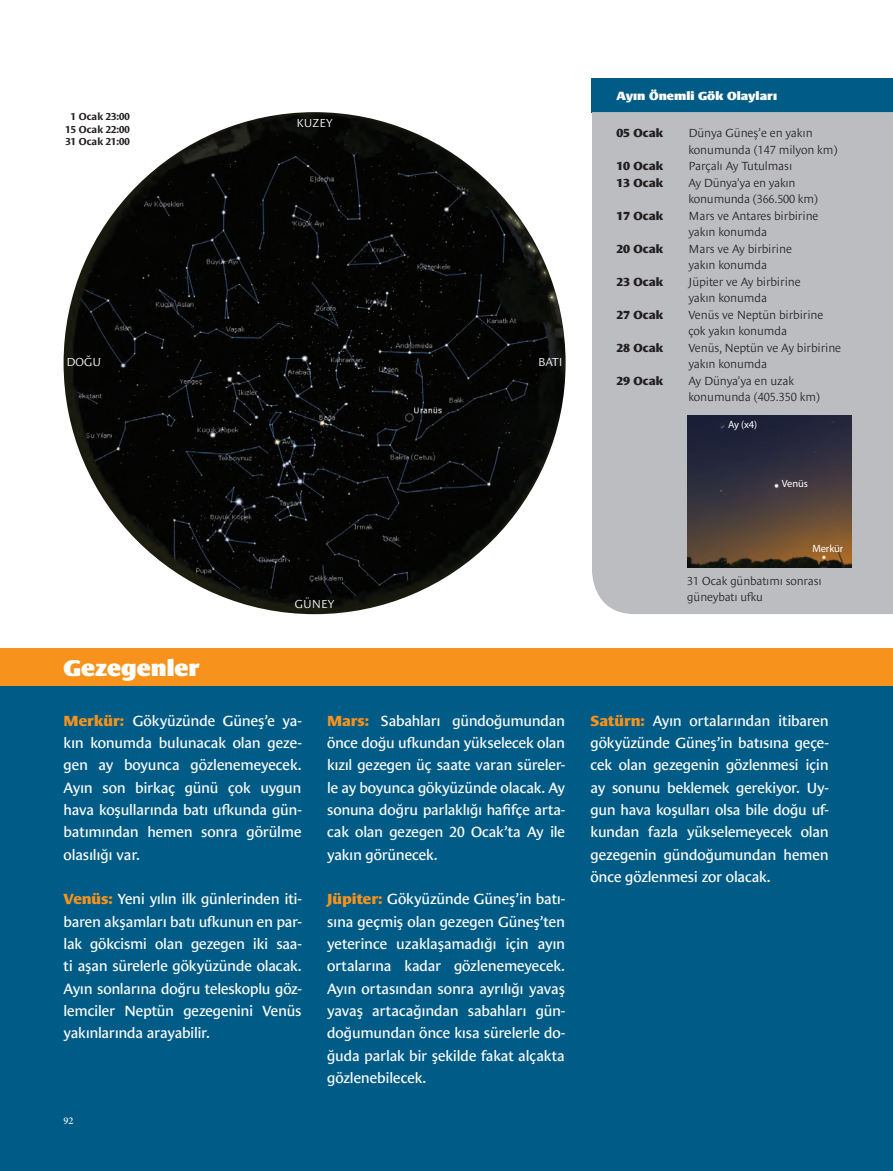
<style>
.page{position:relative;width:893px;height:1171px;background:#fff}
.page>*{position:absolute;margin:0;border:0;box-sizing:border-box;transform-origin:0 0}
.t1{font:900 23.25px "Le Monde Sans Pro";color:#fff}
.t2{font:15px/22.4px "Le Monde Sans Pro";letter-spacing:-.02em;color:#fff;text-align:justify}
.t3{font:300 12px/16.5px "Le Monde Sans Pro";letter-spacing:-.01em;color:#231f20}
.t4{font:700 expanded 12px "Le Monde Sans Pro";letter-spacing:-.01em;color:#231f20}
.t5{font:900 12px "Le Monde Sans Pro";color:#fff}
.t6{font:300 11.85px/16.5px "Le Monde Sans Pro";letter-spacing:-.01em;color:#231f20}
.t7{font:300 11.85px "Le Monde Sans Pro";letter-spacing:-.01em;color:#fff}
.t8{font:10.5px "Myriad Pro";letter-spacing:-.01em;color:#fff}
.t9{font:700 10.35px/12.5px "Le Monde Sans Pro";color:#231f20;text-align:center}
.t10{font:500 10.35px "Minion Pro";color:#fff}
.s1{font-weight:700;font-stretch:expanded;color:#f7931d}
</style>
<div class="page">
<div style="left:0;top:648px;width:892px;height:522px;background:#005c86"></div>
<div style="left:0;top:648px;width:892px;height:37px;background:#f7931d"></div>
<img style="left:64px;top:112px;width:501px;height:502px;border-radius:251px">
<div style="left:591px;top:78px;width:301px;height:34px;background:#005c86"></div>
<div style="left:592px;top:112px;width:300px;height:502px;background:#bcbdc0"></div>
<img style="left:687px;top:415px;width:164px;height:152px">
<p class="t9" style="left:65px;top:109px;width:66px">1 Ocak 23:00<br>15 Ocak 22:00<br>31 Ocak 21:00</p>
<p class="t7" style="left:296px;top:113px;width:38px">KUZEY</p>
<p class="t7" style="left:66px;top:352px;width:36px">DOĞU</p>
<p class="t7" style="left:538px;top:352px;width:26px">BATI</p>
<h1 class="t1" style="left:63px;top:651px;width:138px">Gezegenler</h1>
<p class="t7" style="left:295px;top:595px;width:41px">GÜNEY</p>
<p class="t2" style="left:64px;top:707px;width:239px"><span class="s1">Merkür:</span> Gökyüzünde Güneş’e ya&shy;kın konumda bulunacak olan geze&shy;gen ay boyunca gözlenemeyecek.<br>Ayın son birkaç günü çok uygun hava koşullarında batı ufkunda gün&shy;batımından hemen sonra görülme olasılığı var.</p>
<p class="t2" style="left:64px;top:886px;width:239px"><span class="s1">Venüs:</span> Yeni yılın ilk günlerinden iti&shy;baren akşamları batı ufkunun en par&shy;lak gökcismi olan gezegen iki saa&shy;ti aşan sürelerle gökyüzünde olacak.<br>Ayın sonlarına doğru teleskoplu göz&shy;lemciler Neptün gezegenini Venüs yakınlarında arayabilir.</p>
<p class="t10" style="left:63px;top:1113px;width:12px">92</p>
<p class="t2" style="left:327px;top:707px;width:239px"><span class="s1">Mars:</span> Sabahları gündoğumundan önce doğu ufkundan yükselecek olan kızıl gezegen üç saate varan süreler&shy;le ay boyunca gökyüzünde olacak. Ay sonuna doğru parlaklığı hafifçe arta&shy;cak olan gezegen 20 Ocak’ta Ay ile yakın görünecek.</p>
<p class="t2" style="left:327px;top:886px;width:239px"><span class="s1">Jüpiter:</span> Gökyüzünde Güneş’in batı&shy;sına geçmiş olan gezegen Güneş’ten yeterince uzaklaşamadığı için ayın ortalarına kadar gözlenemeyecek.<br>Ayın ortasından sonra ayrılığı yavaş yavaş artacağından sabahları gün&shy;doğumundan önce kısa sürelerle do&shy;ğuda parlak bir şekilde fakat alçakta gözlenebilecek.</p>
<p class="t5" style="left:616px;top:88px;width:162px">Ayın Önemli Gök Olayları</p>
<p class="t4" style="left:616px;top:124px;width:48px">05 Ocak</p>
<p class="t3" style="left:688px;top:123px;width:150px">Dünya Güneş’e en yakın konumunda (147 milyon km)</p>
<p class="t4" style="left:616px;top:157px;width:48px">10 Ocak</p>
<p class="t3" style="left:688px;top:156px;width:105px">Parçalı Ay Tutulması</p>
<p class="t4" style="left:616px;top:173px;width:48px">13 Ocak</p>
<p class="t3" style="left:688px;top:173px;width:131px">Ay Dünya’ya en yakın konumunda (366.500 km)</p>
<p class="t4" style="left:616px;top:206px;width:48px">17 Ocak</p>
<p class="t3" style="left:688px;top:206px;width:131px">Mars ve Antares birbirine yakın konumda</p>
<p class="t4" style="left:616px;top:239px;width:48px">20 Ocak</p>
<p class="t3" style="left:688px;top:239px;width:105px">Mars ve Ay birbirine yakın konumda</p>
<p class="t4" style="left:616px;top:272px;width:48px">23 Ocak</p>
<p class="t3" style="left:688px;top:272px;width:114px">Jüpiter ve Ay birbirine yakın konumda</p>
<p class="t4" style="left:616px;top:305px;width:48px">27 Ocak</p>
<p class="t3" style="left:688px;top:305px;width:136px">Venüs ve Neptün birbirine çok yakın konumda</p>
<p class="t4" style="left:616px;top:338px;width:48px">28 Ocak</p>
<p class="t3" style="left:688px;top:338px;width:154px">Venüs, Neptün ve Ay birbirine yakın konumda</p>
<p class="t4" style="left:616px;top:371px;width:48px">29 Ocak</p>
<p class="t3" style="left:688px;top:371px;width:133px">Ay Dünya’ya en uzak konumunda (405.350 km)</p>
<p class="t8" style="left:728px;top:418px;width:30px">Ay (x4)</p>
<p class="t8" style="left:781px;top:477px;width:28px">Venüs</p>
<p class="t8" style="left:812px;top:542px;width:32px">Merkür</p>
<p class="t6" style="left:687px;top:571px;width:136px">31 Ocak günbatımı sonrası güneybatı ufku</p>
<p class="t2" style="left:590px;top:707px;width:239px"><span class="s1">Satürn:</span> Ayın ortalarından itibaren gökyüzünde Güneş’in batısına geçe&shy;cek olan gezegenin gözlenmesi için ay sonunu beklemek gerekiyor. Uy&shy;gun hava koşulları olsa bile doğu uf&shy;kundan fazla yükselemeyecek olan gezegenin gündoğumundan hemen önce gözlenmesi zor olacak.</p>
</div>
